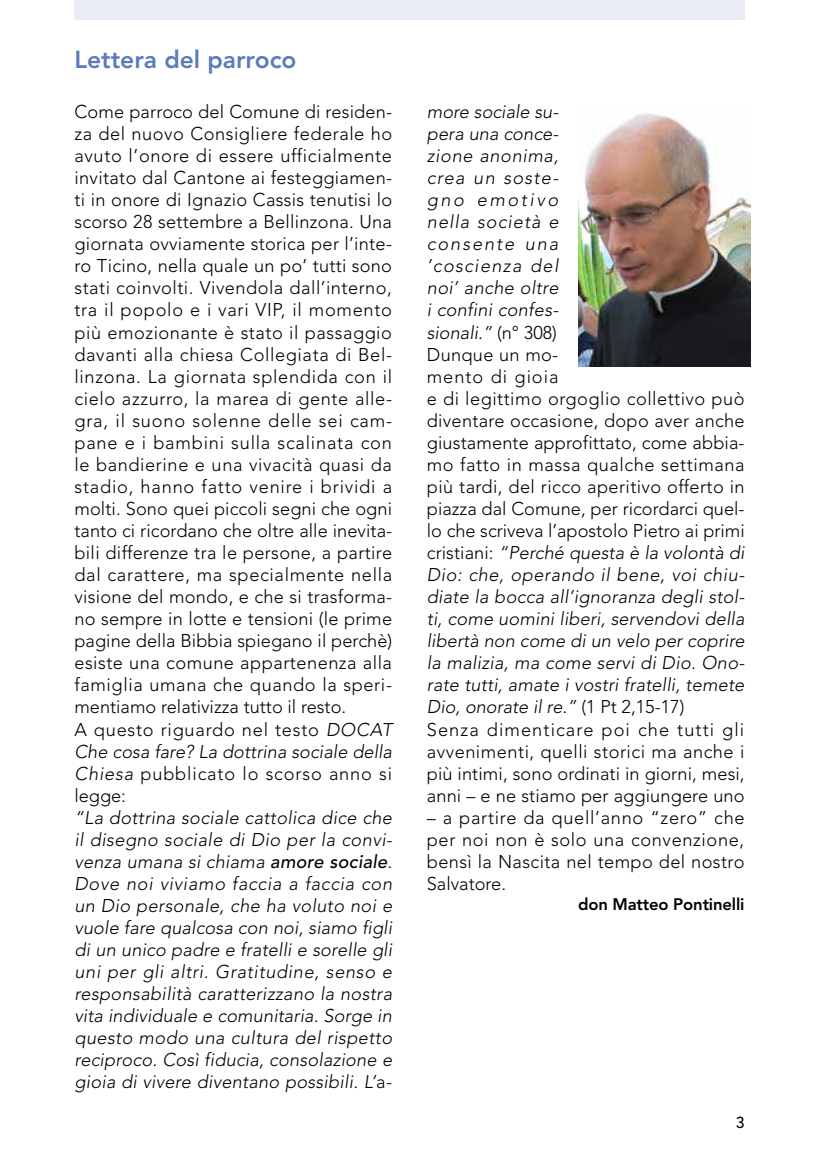
<style>
.page{position:relative;width:819px;height:1166px;background:#fff}
.page>*{position:absolute;margin:0;border:0;box-sizing:border-box;transform-origin:0 0}
.t1{font:800 24.5px "Avenir";color:#5b7bbc}
.t2{font:300 18.38px/22.1px "Avenir";letter-spacing:.02em;color:#000}
.t3{font:italic 300 18.38px/22.1px "Avenir";letter-spacing:.015em;color:#000;text-align:justify}
.t4{font:800 16.62px "Avenir";letter-spacing:-.01em;color:#000}
.t5{font:500 15.75px "Avenir";color:#000}
.s1{font-style:italic}
.s2{font-weight:500}
.s3{font-style:normal}
</style>
<div class="page">
<div style="left:74px;top:0;width:670px;height:20px;background:#e9ebf7"></div>
<img style="left:578px;top:113px;width:172px;height:253px">
<h1 class="t1" style="left:74px;top:45px;width:223px">Lettera del parroco</h1>
<p class="t2" style="left:74px;top:101px;width:319px">Come parroco del Comune di residen&shy;za del nuovo Consigliere federale ho avuto l’onore di essere ufficialmente invitato dal Cantone ai festeggiamen&shy;ti in onore di Ignazio Cassis tenutisi lo scorso 28 settembre a Bellinzona. Una giornata ovviamente storica per l’inte&shy;ro Ticino, nella quale un po’ tutti sono stati coinvolti. Vivendola dall’interno, tra il popolo e i vari VIP, il momento più emozionante è stato il passaggio davanti alla chiesa Collegiata di Bel&shy;linzona. La giornata splendida con il cielo azzurro, la marea di gente alle&shy;gra, il suono solenne delle sei cam&shy;pane e i bambini sulla scalinata con le bandierine e una vivacità quasi da stadio, hanno fatto venire i brividi a molti. Sono quei piccoli segni che ogni tanto ci ricordano che oltre alle inevita&shy;bili differenze tra le persone, a partire dal carattere, ma specialmente nella visione del mondo, e che si trasforma&shy;no sempre in lotte e tensioni (le prime pagine della Bibbia spiegano il perchè) esiste una comune appartenenza alla famiglia umana che quando la speri&shy;mentiamo relativizza tutto il resto.<br>A questo riguardo nel testo <span class="s1">DOCAT Che cosa fare? La dottrina sociale della Chiesa</span> pubblicato lo scorso anno si legge:</p>
<p class="t3" style="left:74px;top:806px;width:319px">“La dottrina sociale cattolica dice che il disegno sociale di Dio per la convi&shy;venza umana si chiama <span class="s2">amore sociale</span>.<br>Dove noi viviamo faccia a faccia con un Dio personale, che ha voluto noi e vuole fare qualcosa con noi, siamo figli di un unico padre e fratelli e sorelle gli uni per gli altri. Gratitudine, senso e responsabilità caratterizzano la nostra vita individuale e comunitaria. Sorge in questo modo una cultura del rispetto reciproco. Così fiducia, consolazione e gioia di vivere diventano possibili. L’<span class="s3">a-</span></p>
<p class="t2" style="left:427px;top:101px;width:319px"><span class="s1">more sociale su-<br>pera una conce-<br>zione anonima,<br>crea un soste-<br>gno emotivo<br>nella società e<br>consente una<br>’coscienza del<br>noi’ anche oltre<br>i confini confes-<br>sionali.”</span> (n° 308)<br>Dunque un mo-<br>mento di gioia<br>e di legittimo orgoglio collettivo può diventare occasione, dopo aver anche giustamente approfittato, come abbia&shy;mo fatto in massa qualche settimana più tardi, del ricco aperitivo offerto in piazza dal Comune, per ricordarci quel&shy;lo che scriveva l’apostolo Pietro ai primi cristiani: <span class="s1">“Perché questa è la volontà di<br>Dio: che, operando il bene, voi chiu&shy;diate la bocca all’ignoranza degli stol&shy;ti, come uomini liberi, servendovi della libertà non come di un velo per coprire la malizia, ma come servi di Dio. Ono&shy;rate tutti, amate i vostri fratelli, temete<br>Dio, onorate il re.”</span> (1 Pt 2,15-17)<br>Senza dimenticare poi che tutti gli avvenimenti, quelli storici ma anche i più intimi, sono ordinati in giorni, mesi, anni – e ne stiamo per aggiungere uno</p>
<p class="t2" style="left:427px;top:806px;width:319px;text-align:justify">– a partire da quell’anno “zero” che per noi non è solo una convenzione, bensì la Nascita nel tempo del nostro Salvatore.</p>
<p class="t4" style="left:578px;top:894px;width:168px">don Matteo Pontinelli</p>
<p class="t5" style="left:735px;top:1114px;width:10px">3</p>
</div>
